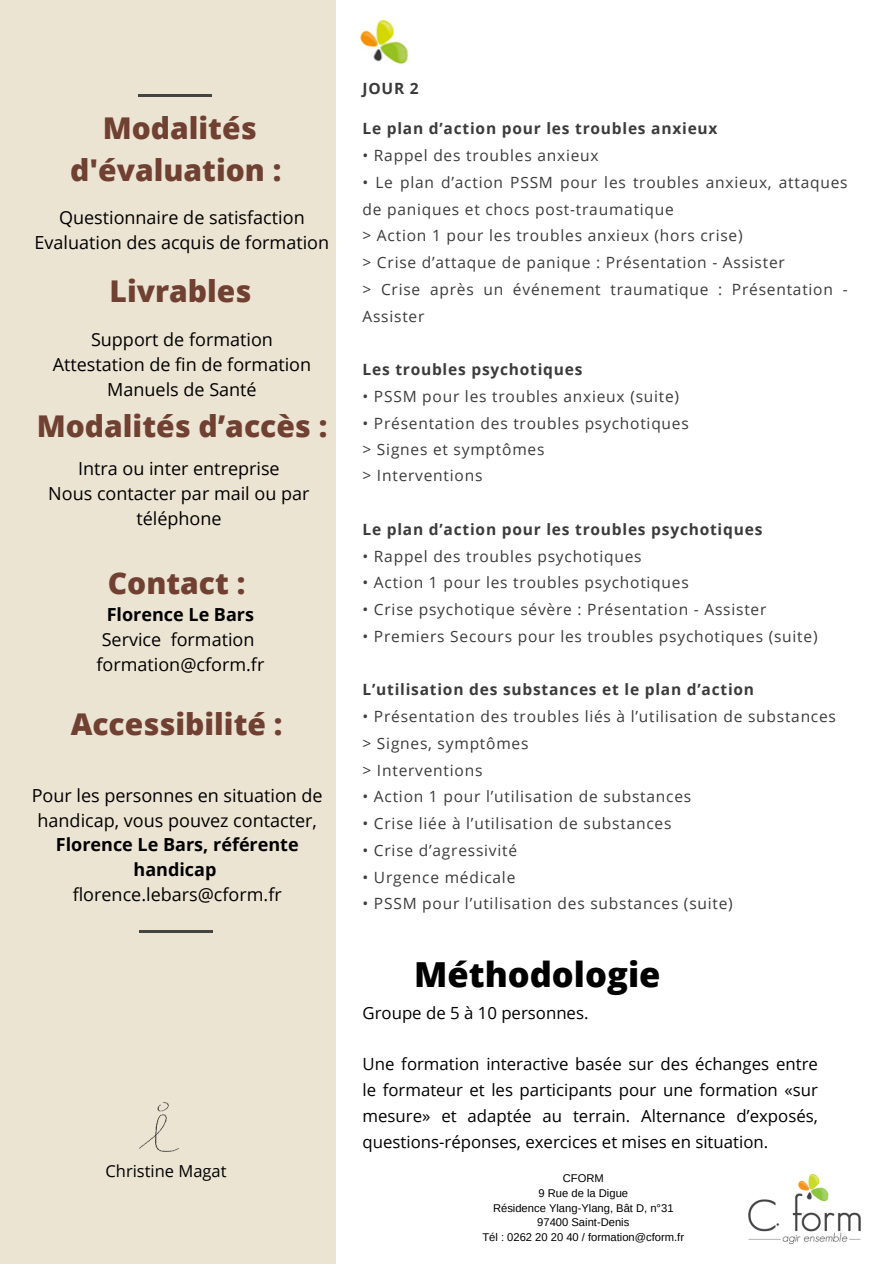
<style>
.page{position:relative;width:894px;height:1264px;background:#fff}
.page>*{position:absolute;margin:0;border:0;box-sizing:border-box;transform-origin:0 0}
.t1{font:800 34.5px "Open Sans";color:#000}
.t2{font:800 30px/41.7px "Open Sans";color:#704133;text-align:center}
.t3{font:18px/24.8px "Open Sans";color:#000;text-align:center}
.t4{font:16.8px/26px "Open Sans";color:#000;text-align:justify}
.t5{font:16.5px "Open Sans";color:#000}
.t6{font:15.45px/26.7px "Open Sans";letter-spacing:.05em;color:#3b3b3b}
.t7{font:700 15.45px "Open Sans";letter-spacing:.05em;color:#3b3b3b}
.t8{font:11.25px "Arimo";color:#000}
.s1{font-weight:700}
</style>
<div class="page">
<div style="left:0;top:0;width:335px;height:1263px;background:#ece4d2"></div>
<img style="left:748px;top:1174px;width:113px;height:69px">
<img style="left:359px;top:19px;width:49px;height:46px">
<hr style="left:138px;top:95px;width:73px;height:1px;background:#444440">
<hr style="left:139px;top:930px;width:74px;height:2px;background:#444440">
<img style="left:139px;top:1102px;width:40px;height:49px">
<h3 class="t2" style="left:70px;top:107px;width:213px">Modalités d'évaluation :</h3>
<h3 class="t3" style="left:34px;top:205px;width:296px">Questionnaire de satisfaction<br>Evaluation des acquis de formation</h3>
<p class="t2" style="left:109px;top:269px;width:143px">Livrables</p>
<h4 class="t3" style="left:53px;top:327px;width:260px">Support de formation<br>Attestation de fin de formation<br>Manuels de Santé</h4>
<h5 class="t2" style="left:37px;top:404px;width:292px">Modalités d’accès :</h5>
<h5 class="t3" style="left:48px;top:455px;width:263px">Intra ou inter entreprise<br>Nous contacter par mail ou par téléphone</h5>
<h5 class="t2" style="left:108px;top:561px;width:139px">Contact :</h5>
<h5 class="t3" style="left:96px;top:601px;width:169px"><span class="s1">Florence Le Bars<br></span>Service formation formation@cform.fr</h5>
<h1 class="t2" style="left:71px;top:702px;width:213px">Accessibilité :</h1>
<h3 class="t3" style="left:32px;top:782px;width:292px">Pour les personnes en situation de handicap, vous pouvez contacter,<br><span class="s1">Florence Le Bars, référente handicap </span>florence.lebars@cform.fr</h3>
<p class="t5" style="left:105px;top:1159px;width:123px">Christine Magat</p>
<p class="t7" style="left:362px;top:78px;width:58px">JOUR 2</p>
<p class="t7" style="left:362px;top:118px;width:356px">Le plan d’action pour les troubles anxieux</p>
<p class="t6" style="left:362px;top:142px;width:237px">• Rappel des troubles anxieux</p>
<p class="t6" style="left:362px;top:168px;width:486px">• Le plan d’action PSSM pour les troubles anxieux, attaques de paniques et chocs post-traumatique<br>&gt; Action 1 pour les troubles anxieux (hors crise)<br>&gt; Crise d’attaque de panique : Présentation - Assister<br>&gt; Crise après un événement traumatique : Présentation - Assister</p>
<p class="t7" style="left:362px;top:358px;width:221px">Les troubles psychotiques</p>
<p class="t6" style="left:362px;top:382px;width:318px">• PSSM pour les troubles anxieux (suite)</p>
<p class="t6" style="left:362px;top:409px;width:328px">• Présentation des troubles psychotiques &gt; Signes et symptômes<br>&gt; Interventions</p>
<p class="t7" style="left:362px;top:518px;width:401px">Le plan d’action pour les troubles psychotiques</p>
<p class="t6" style="left:362px;top:542px;width:280px">• Rappel des troubles psychotiques</p>
<p class="t6" style="left:362px;top:569px;width:328px">• Action 1 pour les troubles psychotiques</p>
<p class="t6" style="left:362px;top:595px;width:405px">• Crise psychotique sévère : Présentation - Assister</p>
<p class="t6" style="left:362px;top:622px;width:456px">• Premiers Secours pour les troubles psychotiques (suite)</p>
<p class="t7" style="left:362px;top:678px;width:393px">L’utilisation des substances et le plan d’action</p>
<p class="t6" style="left:362px;top:702px;width:475px">• Présentation des troubles liés à l’utilisation de substances &gt; Signes, symptômes<br>&gt; Interventions</p>
<p class="t6" style="left:362px;top:783px;width:330px">• Action 1 pour l’utilisation de substances</p>
<p class="t6" style="left:362px;top:809px;width:310px">• Crise liée à l’utilisation de substances</p>
<p class="t6" style="left:362px;top:836px;width:156px">• Crise d’agressivité</p>
<p class="t6" style="left:362px;top:863px;width:154px">• Urgence médicale</p>
<p class="t6" style="left:362px;top:889px;width:372px">• PSSM pour l’utilisation des substances (suite)</p>
<h2 class="t1" style="left:414px;top:950px;width:248px">Méthodologie</h2>
<h3 class="t4" style="left:362px;top:999px;width:227px">Groupe de 5 à 10 personnes.</h3>
<h2 class="t4" style="left:362px;top:1050px;width:457px">Une formation interactive basée sur des échanges entre le formateur et les participants pour une formation «sur mesure» et adaptée au terrain. Alternance d’exposés, questions-réponses, exercices et mises en situation.</h2>
<h2 class="t8" style="left:562px;top:1171px;width:43px">CFORM</h2>
<h2 class="t8" style="left:538px;top:1186px;width:91px">9 Rue de la Digue</h2>
<h3 class="t8" style="left:493px;top:1201px;width:182px">Résidence Ylang-Ylang, Bât D, n°31</h3>
<p class="t8" style="left:537px;top:1216px;width:94px">97400 Saint-Denis</p>
<h3 class="t8" style="left:482px;top:1231px;width:203px">Tél : 0262 20 20 40 / formation@cform.fr</h3>
</div>
